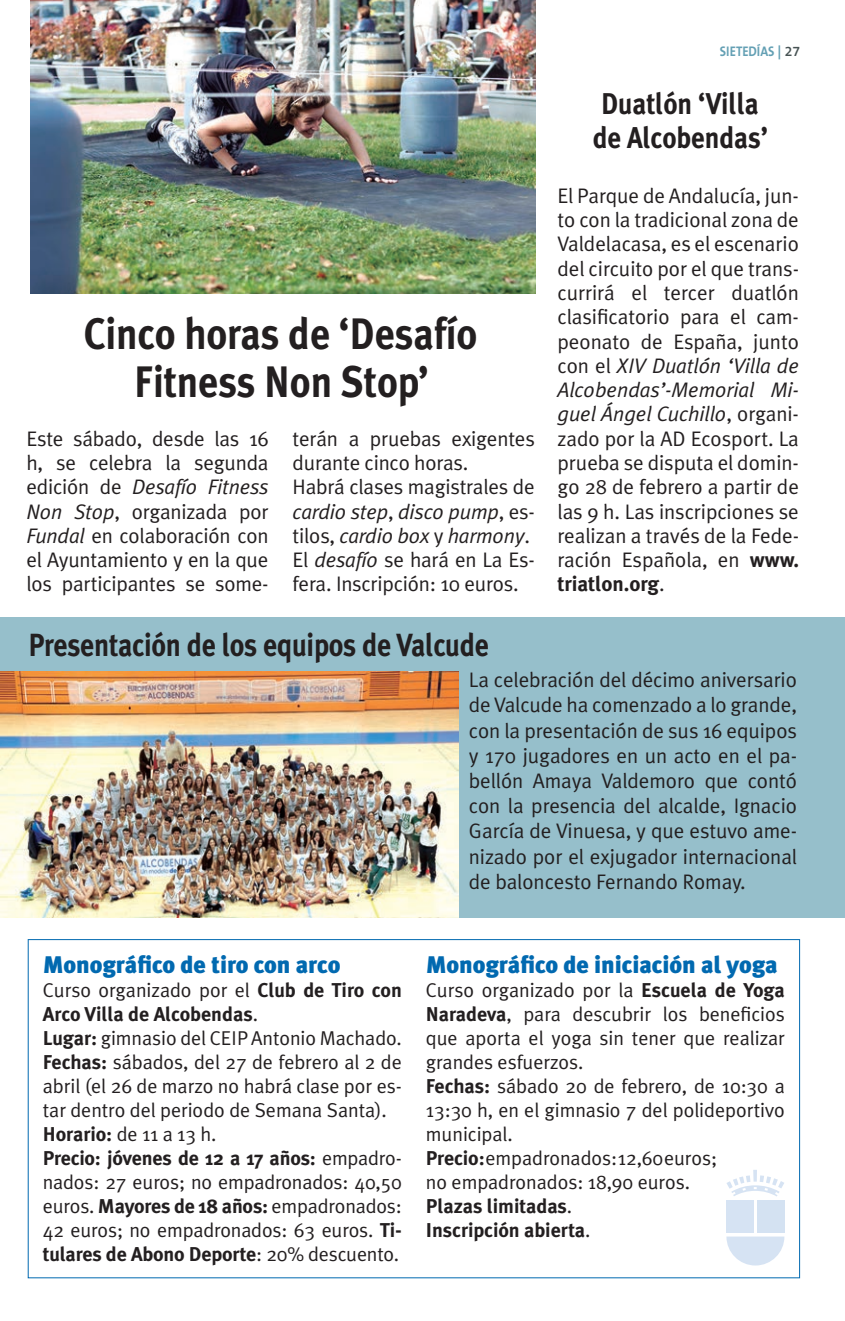
<style>
.page{position:relative;width:845px;height:1321px;background:#fff}
.page>*{position:absolute;margin:0;border:0;box-sizing:border-box;transform-origin:0 0}
.t1{font:700 44px/48px "Meta Plus";letter-spacing:-.005em;color:#231f20;text-align:center;scale:.9 1}
.t2{font:700 32px "Meta Plus";letter-spacing:-.01em;color:#231f20;scale:.87 1}
.t3{font:700 30px/34px "Meta Plus";letter-spacing:-.005em;color:#231f20;scale:.9 1}
.t4{font:900 24px "Meta Plus";letter-spacing:-.005em;color:#0169b0}
.t5{font:21px/24.2px "Meta Plus Normal";letter-spacing:-.01em;color:#231f20;text-align:justify}
.t6{font:700 21px "Meta Plus";letter-spacing:-.005em;color:#231f20}
.t7{font:20px/24px "Meta Plus Normal";letter-spacing:-.005em;color:#231f20}
.t8{font:700 20px/24px "Meta Plus";letter-spacing:-.005em;color:#231f20}
.t9{font:700 14px "The Sans B7";color:#64a0b4;scale:.9 1}
.s1{font-family:"The Sans B6";font-weight:600;color:#475354}
.s2{font-style:italic}
.s3{font-family:"Meta Plus";font-weight:700}
.s4{font-family:"Meta Plus Normal";font-weight:400}
</style>
<div class="page">
<svg style="left:28px;top:939px;width:772px;height:339px"></svg>
<div style="left:726px;top:1200px;width:27px;height:32px;background:#d6e3f3"></div>
<svg style="left:753px;top:1169px;width:4px;height:6px"></svg>
<svg style="left:726px;top:1175px;width:58px;height:21px"></svg>
<svg style="left:726px;top:1236px;width:58px;height:29px"></svg>
<div style="left:757px;top:1200px;width:27px;height:32px;background:#d4e2f2"></div>
<div style="left:0;top:617px;width:845px;height:300px;background:#96bfcb"></div>
<img style="left:30px;top:0;width:505px;height:294px">
<img style="left:0;top:671px;width:458px;height:246px">
<p class="t9" style="left:719px;top:44px;width:91px">SIETEDÍAS | <span class="s1">27</span></p>
<h1 class="t1" style="left:84px;top:310px;width:439px">Cinco horas de ‘Desafío<br>Fitness Non Stop’</h1>
<p class="t5" style="left:26px;top:426px;width:244px">Este sábado, desde las 16 h, se celebra la segunda edición de <span class="s2">Desafío Fitness Non Stop</span>, organizada por <span class="s2">Fundal</span> en colaboración con el Ayuntamiento y en la que los participantes se some-</p>
<p class="t5" style="left:292px;top:426px;width:244px;text-align:left">terán a pruebas exigentes durante cinco horas.<br>Habrá clases magistrales de <span class="s2">cardio step</span>, <span class="s2">disco pump</span>, es&shy;tilos, <span class="s2">cardio box</span> y <span class="s2">harmony</span>.<br>El <span class="s2">desafío</span> se hará en La Es&shy;fera. Inscripción: 10 euros.</p>
<h3 class="t3" style="left:592px;top:87px;width:196px">Duatlón ‘Villa de Alcobendas’</h3>
<p class="t5" style="left:557px;top:183px;width:243px">El Parque de Andalucía, jun&shy;to con la tradicional zona de Valdelacasa, es el escenario del circuito por el que trans&shy;currirá el tercer duatlón clasificatorio para el cam&shy;peonato de España, junto con el <span class="s2">XIV Duatlón ‘Villa de Alcobendas’-Memorial Mi&shy;guel Ángel Cuchillo</span>, organi&shy;zado por la AD Ecosport. La prueba se disputa el domin&shy;go 28 de febrero a partir de las 9 h. Las inscripciones se realizan a través de la Fede&shy;ración Española, en <span class="s3">www.</span></p>
<p class="t6" style="left:557px;top:572px;width:109px">triatlon.org<span class="s4">.</span></p>
<h2 class="t2" style="left:29px;top:626px;width:531px">Presentación de los equipos de Valcude</h2>
<p class="t5" style="left:469px;top:667px;width:330px;line-height:25.2px">La celebración del décimo aniversario de Valcude ha comenzado a lo grande, con la presentación de sus 16 equipos y 170 jugadores en un acto en el pa&shy;bellón Amaya Valdemoro que contó con la presencia del alcalde, Ignacio García de Vinuesa, y que estuvo ame&shy;nizado por el exjugador internacional de baloncesto Fernando Romay.</p>
<p class="t4" style="left:43px;top:950px;width:299px">Monográfico de tiro con arco</p>
<p class="t7" style="left:43px;top:977px;width:360px">Curso organizado por el <span class="s3">Club de Tiro con</span></p>
<p class="t8" style="left:43px;top:1001px;width:217px">Arco Villa de Alcobendas<span class="s4">.</span></p>
<p class="t7" style="left:43px;top:1025px;width:360px"><span class="s3">Lugar:</span> gimnasio del CEIP Antonio Machado.<br><span class="s3">Fechas:</span> sábados, del 27 de febrero al 2 de abril (el 26 de marzo no habrá clase por es&shy;tar dentro del periodo de Semana Santa).<br><span class="s3">Horario:</span> de 11 a 13 h.</p>
<p class="t8" style="left:43px;top:1145px;width:360px">Precio: jóvenes de 12 a 17 años: <span class="s4">empadro-</span></p>
<p class="t7" style="left:43px;top:1169px;width:360px;text-align:justify">nados: 27 euros; no empadronados: 40,50 euros. <span class="s3">Mayores de 18 años:</span> empadronados:<br>42 euros; no empadronados: 63 euros. <span class="s3">Ti-</span></p>
<p class="t8" style="left:43px;top:1241px;width:358px">tulares de Abono Deporte<span class="s4">: 20% descuento.</span></p>
<p class="t4" style="left:426px;top:950px;width:353px">Monográfico de iniciación al yoga</p>
<p class="t7" style="left:426px;top:977px;width:360px">Curso organizado por la <span class="s3">Escuela de Yoga Naradeva</span>, para descubrir los beneficios que aporta el yoga sin tener que realizar grandes esfuerzos.<br><span class="s3">Fechas:</span> sábado 20 de febrero, de 10:30 a 13:30 h, en el gimnasio 7 del polideportivo municipal.<br><span class="s3">Precio:</span> empadronados: 12,60 euros;<br>no empadronados: 18,90 euros.</p>
<p class="t8" style="left:426px;top:1193px;width:166px">Plazas limitadas<span class="s4">.<br></span>Inscripción abierta<span class="s4">.</span></p>
</div>
